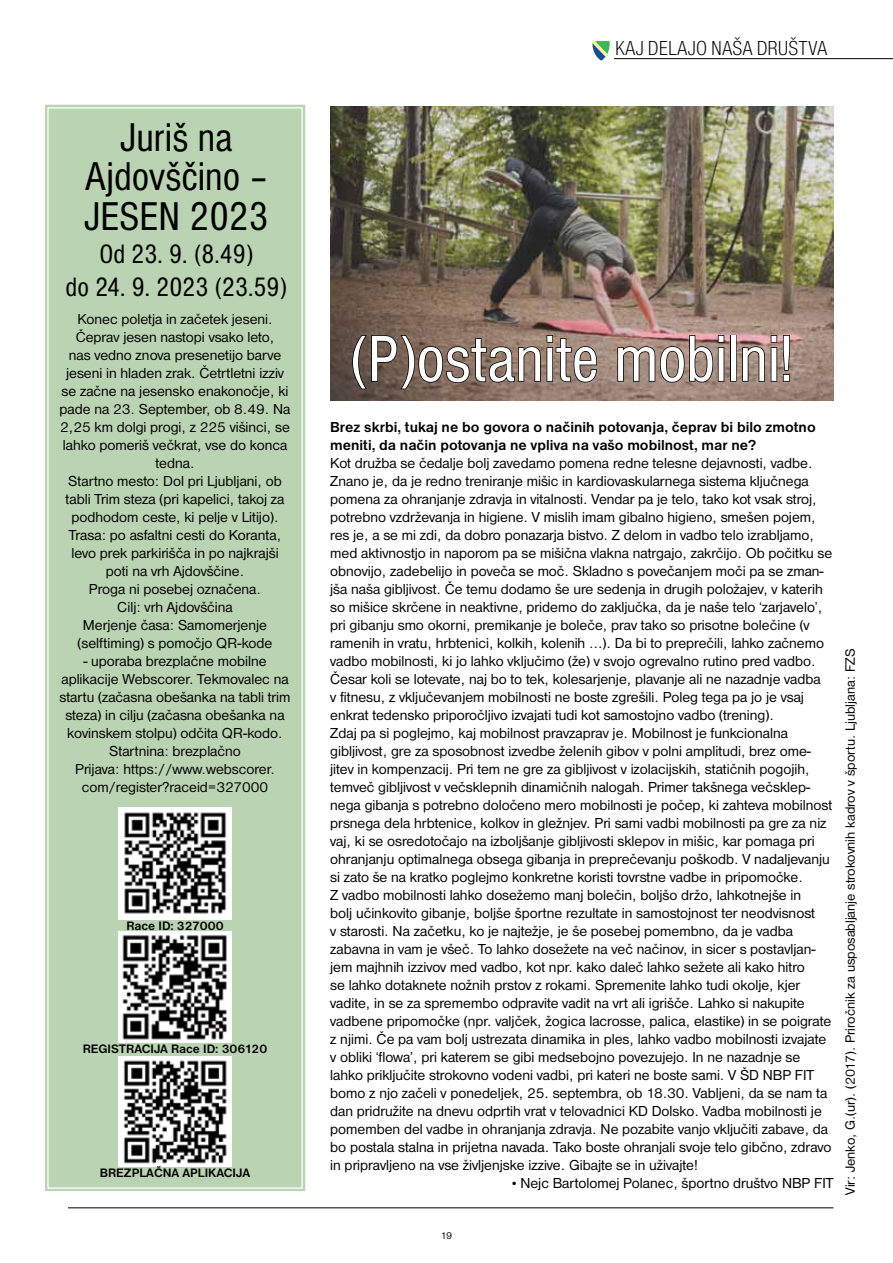
<style>
.page{position:relative;width:893px;height:1263px;background:#fff}
.page>*{position:absolute;margin:0;border:0;box-sizing:border-box;transform-origin:0 0}
.t1{font:condensed 67.5px "Nimbus San DCE";color:#fff}
.t2{font:condensed 41.7px/39.6px "Nimbus San DCE";color:#000;text-align:center}
.t3{font:condensed 27.6px/33.2px "Nimbus San DCE";color:#000;text-align:center}
.t4{font:21px "Nimbus San DCE Ligh Cond";letter-spacing:.01em;color:#000}
.t5{font:15px/18px "Nimbus San DCE";color:#000;text-align:center}
.t6{font:700 15px/18px "Nimbus San DCE";color:#000}
.t7{font:13.95px "Nimbus San DCE";color:#000}
.t8{font:700 12.75px "Nimbus San DCE";color:#000}
.t9{font:10.5px "Nimbus San DCE";color:#000}
.s1{font-family:"Calisto";font-size:13.95px}
</style>
<div class="page">
<hr style="left:68px;top:1207px;width:765px;height:1px;background:#000">
<svg style="left:592px;top:41px;width:18px;height:20px"></svg>
<hr style="left:614px;top:58px;width:279px;height:1px;background:#000">
<div style="left:45px;top:104px;width:261px;height:1087px;background:#bad3b2"></div>
<img style="left:330px;top:106px;width:503px;height:294px">
<svg style="left:351px;top:334px;width:247px;height:57px;background:#705d53"></svg>
<svg style="left:617px;top:334px;width:108px;height:49px;background:#887068"></svg>
<div style="left:730px;top:335px;width:6px;height:47px;border:2px solid #000"></div>
<svg style="left:741px;top:334px;width:50px;height:48px;background:#876f69"></svg>
<img style="left:119px;top:808px;width:112px;height:111px">
<img style="left:119px;top:932px;width:112px;height:110px">
<img style="left:119px;top:1056px;width:112px;height:110px">
<h2 class="t2" style="left:84px;top:118px;width:186px">Juriš na<br>Ajdovščino –<br>JESEN 2023</h2>
<h3 class="t3" style="left:66px;top:238px;width:223px">Od 23. 9. (8.49)<br>do 24. 9. 2023 (23.59)</h3>
<p class="t5" style="left:60px;top:310px;width:232px">Konec poletja in začetek jeseni.<br>Čeprav jesen nastopi vsako leto,<br>nas vedno znova presenetijo barve jeseni in hladen zrak. Četrtletni izziv se začne na jesensko enakonočje, ki pade na 23. September, ob 8.49. Na<br>2,25 km dolgi progi, z 225 višinci, se lahko pomeriš večkrat, vse do konca tedna.<br>Startno mesto: Dol pri Ljubljani, ob tabli Trim steza (pri kapelici, takoj za podhodom ceste, ki pelje v Litijo).<br>Trasa: po asfaltni cesti do Koranta, levo prek parkirišča in po najkrajši poti na vrh Ajdovščine.<br>Proga ni posebej označena.<br>Cilj: vrh Ajdovščina<br>Merjenje časa: Samomerjenje (selftiming) s pomočjo QR-kode</p>
<p class="t5" style="left:59px;top:652px;width:233px">- uporaba brezplačne mobilne aplikacije Webscorer. Tekmovalec na startu (začasna obešanka na tabli trim steza) in cilju (začasna obešanka na kovinskem stolpu) odčita QR-kodo.<br>Startnina: brezplačno<br>Prijava: https://www.webscorer. com/register?raceid=327000</p>
<p class="t8" style="left:126px;top:919px;width:99px">Race ID: 327000</p>
<p class="t8" style="left:83px;top:1042px;width:186px">REGISTRACIJA Race ID: 306120</p>
<p class="t8" style="left:100px;top:1166px;width:152px">BREZPLAČNA APLIKACIJA</p>
<h3 class="t4" style="left:615px;top:36px;width:153px">KAJ DELAJO NAŠA DRUŠT</h3>
<h3 class="t4" style="left:808px;top:36px;width:21px">VA</h3>
<h1 class="t1" style="left:350px;top:322px;width:445px">(P)ostanite mobilni!</h1>
<p class="t6" style="left:330px;top:418px;width:487px">Brez skrbi, tukaj ne bo govora o načinih potovanja, čeprav bi bilo zmotno meniti, da način potovanja ne vpliva na vašo mobilnost, mar ne?</p>
<p class="t5" style="left:330px;top:454px;width:503px;text-align:left">Kot družba se čedalje bolj zavedamo pomena redne telesne dejavnosti, vadbe.<br>Znano je, da je redno treniranje mišic in kardiovaskularnega sistema ključnega pomena za ohranjanje zdravja in vitalnosti. Vendar pa je telo, tako kot vsak stroj, potrebno vzdrževanja in higiene. V mislih imam gibalno higieno, smešen pojem, res je, a se mi zdi, da dobro ponazarja bistvo. Z delom in vadbo telo izrabljamo, med aktivnostjo in naporom pa se mišična vlakna natrgajo, zakrčijo. Ob počitku se obnovijo, zadebelijo in poveča se moč. Skladno s povečanjem moči pa se zman&shy;jša naša gibljivost. Če temu dodamo še ure sedenja in drugih položajev, v katerih so mišice skrčene in neaktivne, pridemo do zaključka, da je naše telo ‘zarjavelo’, pri gibanju smo okorni, premikanje je boleče, prav tako so prisotne bolečine (v ramenih in vratu, hrbtenici, kolkih, kolenih …). Da bi to preprečili, lahko začnemo vadbo mobilnosti, ki jo lahko vključimo (že) v svojo ogrevalno rutino pred vadbo.<br>Česar koli se lotevate, naj bo to tek, kolesarjenje, plavanje ali ne nazadnje vadba<br>v fitnesu, z vključevanjem mobilnosti ne boste zgrešili. Poleg tega pa jo je vsaj enkrat tedensko priporočljivo izvajati tudi kot samostojno vadbo (trening).<br>Zdaj pa si poglejmo, kaj mobilnost pravzaprav je. Mobilnost je funkcionalna gibljivost, gre za sposobnost izvedbe želenih gibov v polni amplitudi, brez ome&shy;jitev in kompenzacij. Pri tem ne gre za gibljivost v izolacijskih, statičnih pogojih, temveč gibljivost v večsklepnih dinamičnih nalogah. Primer takšnega večsklep&shy;nega gibanja s potrebno določeno mero mobilnosti je počep, ki zahteva mobilnost prsnega dela hrbtenice, kolkov in gležnjev. Pri sami vadbi mobilnosti pa gre za niz vaj, ki se osredotočajo na izboljšanje gibljivosti sklepov in mišic, kar pomaga pri ohranjanju optimalnega obsega gibanja in preprečevanju poškodb. V nadaljevanju si zato še na kratko poglejmo konkretne koristi tovrstne vadbe in pripomočke.<br>Z vadbo mobilnosti lahko dosežemo manj bolečin, boljšo držo, lahkotnejše in<br>bolj učinkovito gibanje, boljše športne rezultate in samostojnost ter neodvisnost<br>v starosti. Na začetku, ko je najtežje, je še posebej pomembno, da je vadba zabavna in vam je všeč. To lahko dosežete na več načinov, in sicer s postavljan&shy;jem majhnih izzivov med vadbo, kot npr. kako daleč lahko sežete ali kako hitro<br>se lahko dotaknete nožnih prstov z rokami. Spremenite lahko tudi okolje, kjer vadite, in se za spremembo odpravite vadit na vrt ali igrišče. Lahko si nakupite vadbene pripomočke (npr. valjček, žogica lacrosse, palica, elastike) in se poigrate z njimi. Če pa vam bolj ustrezata dinamika in ples, lahko vadbo mobilnosti izvajate v obliki ‘flowa’, pri katerem se gibi medsebojno povezujejo. In ne nazadnje se lahko priključite strokovno vodeni vadbi, pri kateri ne boste sami. V ŠD NBP FIT bomo z njo začeli v ponedeljek, 25. septembra, ob 18.30. Vabljeni, da se nam ta dan pridružite na dnevu odprtih vrat v telovadnici KD Dolsko. Vadba mobilnosti je pomemben del vadbe in ohranjanja zdravja. Ne pozabite vanjo vključiti zabave, da bo postala stalna in prijetna navada. Tako boste ohranjali svoje telo gibčno, zdravo in pripravljeno na vse življenjske izzive. Gibajte se in uživajte!</p>
<p class="t5" style="left:512px;top:1174px;width:323px"><span class="s1">•</span> Nejc Bartolomej Polanec, športno društvo NBP FIT</p>
<p class="t7" style="left:842px;top:1195px;width:548px;rotate:-90deg">Vir: Jenko, G.(ur). (2017). Priročnik za usposabljanje strokovnih kadrov v športu. Ljubljana: FZS</p>
<p class="t9" style="left:441px;top:1230px;width:13px">19</p>
</div>
